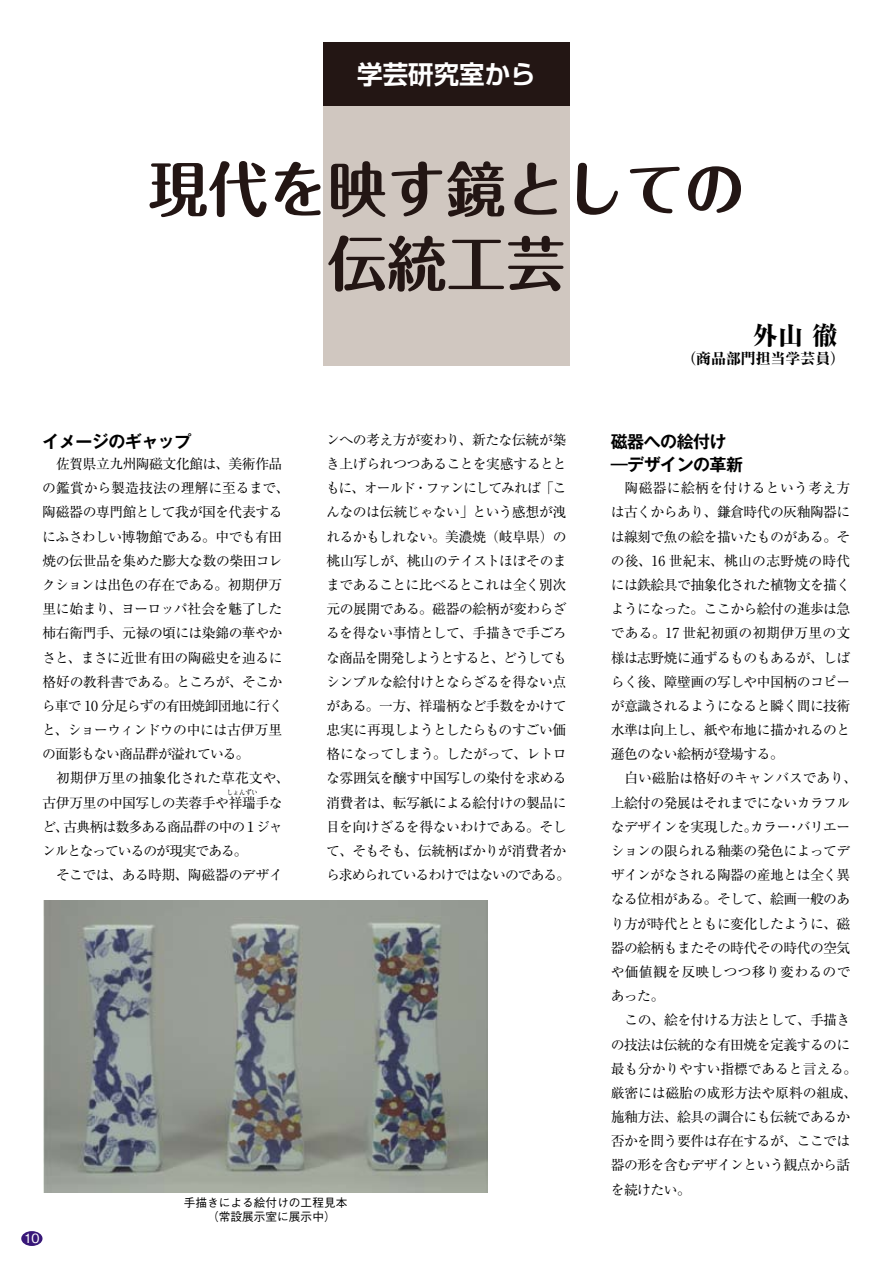
<style>
.page{position:relative;width:893px;height:1263px;background:#fff}
.page>*{position:absolute;margin:0;border:0;box-sizing:border-box;transform-origin:0 0}
.t1{font:700 59.55px/74.4px "Maru Fo Pro";color:#231614;text-align:center}
.t2{font:700 25.5px "Shin Go Pro De";color:#fff}
.t3{font:800 25.5px "Ryumin Pro";color:#000}
.t4{font:700 16.95px/23.4px "Gothic MB101 Pro De";letter-spacing:-.03em;color:#000}
.t5{font:800 14.85px "Ryumin Pro";color:#000}
.t6{font:13.8px/24.2px "Ryumin Pro";letter-spacing:-.04em;color:#000}
.t7{font:13.8px "Ryumin Pro";letter-spacing:-.07em;color:#000}
.t8{font:13.8px "Ryumin Pro";letter-spacing:-.08em;color:#000}
.t9{font:500 12.75px "Gothic BBB Pro";color:#fff}
.t10{font:500 11.7px/13.8px "Gothic BBB Pro";color:#000}
.t11{font:6.9px "Ryumin Pro";color:#000;scale:.9 1}
</style>
<div class="page">
<div style="left:21px;top:1231px;width:22px;height:15px;background:#381778;border-radius:50%"></div>
<div style="left:323px;top:43px;width:247px;height:63px;background:#231614"></div>
<img style="left:44px;top:900px;width:443px;height:293px">
<div style="left:323px;top:106px;width:247px;height:260px;background:#d0c7c0"></div>
<h2 class="t2" style="left:357px;top:53px;width:180px">学芸研究室から</h2>
<h1 class="t1" style="left:149px;top:145px;width:597px">現代を映す鏡としての伝統工芸</h1>
<p class="t4" style="left:43px;top:427px;width:150px">イメージのギャップ</p>
<p class="t6" style="left:42px;top:451px;width:249px;text-indent:14px">佐賀県立九州陶磁文化館は、美術作品の鑑賞から製造技法の理解に至るまで、陶磁器の専門館として我が国を代表するにふさわしい博物館である。中でも有田焼の伝世品を集めた膨大な数の柴田コレクションは出色の存在である。初期伊万里に始まり、ヨーロッパ社会を魅了した柿右衛門手、元禄の頃には染錦の華やかさと、まさに近世有田の陶磁史を辿るに格好の教科書である。ところが、そこから車で 10 分足らずの有田焼卸団地に行くと、ショーウィンドウの中には古伊万里の面影もない商品群が溢れている。</p>
<p class="t6" style="left:42px;top:765px;width:249px;text-indent:14px">初期伊万里の抽象化された草花文や、古伊万里の中国写しの芙蓉手や祥瑞手な</p>
<p class="t11" style="left:227px;top:787px;width:36px">しょんずい</p>
<p class="t7" style="left:64px;top:816px;width:221px">古典柄は数多ある商品群の中の１ジャ</p>
<p class="t6" style="left:42px;top:814px;width:29px">ど、</p>
<p class="t8" style="left:42px;top:840px;width:207px">ンルとなっているのが現実である。</p>
<p class="t6" style="left:56px;top:862px;width:228px">そこでは、ある時期、陶磁器のデザイ</p>
<p class="t6" style="left:326px;top:427px;width:242px;text-align:right">ンへの考え方が変わり、新たな伝統が築き上げられつつあることを実感するとともに、オールド・ファンにしてみれば「こんなのは伝統じゃない」という感想が洩れるかもしれない。美濃焼（岐阜県）の桃山写しが、桃山のテイストほぼそのままであることに比べるとこれは全く別次元の展開である。磁器の絵柄が変わらざるを得ない事情として、手描きで手ごろどうしても</p>
<p class="t6" style="left:326px;top:644px;width:246px">な商品を開発しようとすると、<br>シンプルな絵付けとならざるを得ない点がある。一方、祥瑞柄など手数をかけて忠実に再現しようとしたらものすごい価格になってしまう。したがって、レトロな雰囲気を醸す中国写しの染付を求める消費者は、転写紙による絵付けの製品に目を向けざるを得ないわけである。そして、そもそも、伝統柄ばかりが消費者から求められているわけではないのである。</p>
<p class="t9" style="left:24px;top:1228px;width:17px">10</p>
<p class="t10" style="left:207px;top:1194px;width:142px;text-indent:-23px">手描きによる絵付けの工程見本（常設展示室に展示中(</p>
<h2 class="t3" style="left:753px;top:315px;width:87px">外山徹</h2>
<p class="t5" style="left:681px;top:347px;width:165px">（商品部門担当学芸員(</p>
<p class="t4" style="left:611px;top:427px;width:134px">磁器への絵付け―デザインの革新</p>
<p class="t6" style="left:611px;top:475px;width:241px;text-align:justify;text-indent:14px">陶磁器に絵柄を付けるという考え方は古くからあり、鎌倉時代の灰釉陶器には線刻で魚の絵を描いたものがある。その後、16 世紀末、桃山の志野焼の時代には鉄絵具で抽象化された植物文を描くようになった。ここから絵付の進歩は急である。17 世紀初頭の初期伊万里の文様は志野焼に通ずるものもあるが、しばらく後、障壁画の写しや中国柄のコピーが意識されるようになると瞬く間に技術水準は向上し、紙や布地に描かれるのと遜色のない絵柄が登場する。</p>
<p class="t6" style="left:611px;top:765px;width:248px;text-indent:14px">白い磁胎は格好のキャンバスであり、上絵付の発展はそれまでにないカラフルなデザインを実現したカラーバリエー</p>
<p class="t6" style="left:787px;top:814px;width:15px">・</p>
<p class="t6" style="left:611px;top:814px;width:241px;text-indent:133px">。<br>ションの限られる釉薬の発色によってデザインがなされる陶器の産地とは全く異なる位相がある。そして、絵画一般のあり方が時代とともに変化したように、磁器の絵柄もまたその時代その時代の空気や価値観を反映しつつ移り変わるのであった。</p>
<p class="t6" style="left:611px;top:1007px;width:248px;text-indent:14px">この、絵を付ける方法として、手描きの技法は伝統的な有田焼を定義するのに最も分かりやすい指標であると言える。厳密には磁胎の成形方法や原料の組成、施釉方法、絵具の調合にも伝統であるか否かを問う要件は存在するが、ここでは器の形を含むデザインという観点から話を続けたい。</p>
</div>
